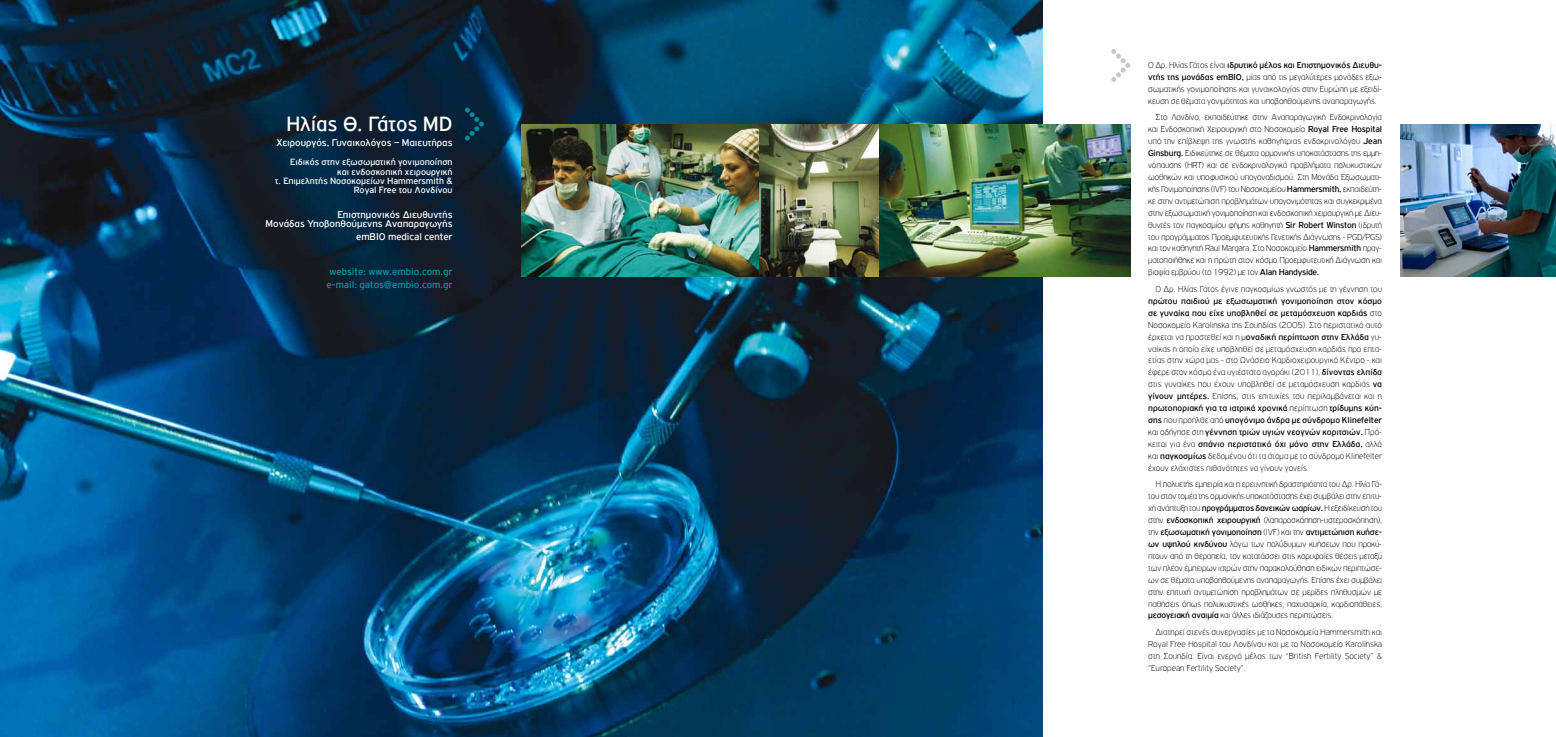
<style>
.page{position:relative;width:1556px;height:737px;background:#fff}
.page>*{position:absolute;margin:0;border:0;box-sizing:border-box;transform-origin:0 0}
.t1{font:21.88px "PF Highway Gothic";color:#fff}
.t2{font:10.5px/9.3px "PF Highway Gothic";color:#fff;text-align:right}
.t3{font:10.5px/12.6px "PF Highway Gothic";color:#0097a3}
.t4{font:9.62px/9.3px "PF Highway Gothic";color:#fff;text-align:right}
.t5{font:100 9.19px/11.9px "PF Highway Gothic";letter-spacing:-.01em;color:#000;text-align:justify}
.s1{font-weight:400}
</style>
<div class="page">
<img style="left:0;top:0;width:1042px;height:737px">
<img style="left:521px;top:124px;width:609px;height:152px">
<img style="left:1400px;top:124px;width:155px;height:152px">
<svg style="left:465px;top:108px;width:19px;height:32px"></svg>
<svg style="left:1111px;top:49px;width:19px;height:33px"></svg>
<h1 class="t1" style="left:286px;top:112px;width:168px">Ηλίας Θ. Γάτος MD</h1>
<p class="t2" style="left:276px;top:137px;width:178px">Χειρουργός, Γυναικολόγος – Μαιευτήρας</p>
<p class="t4" style="left:275px;top:158px;width:179px">Ειδικός στην εξωσωματική γονιμοποίηση<br>και ενδοσκοπική χειρουργική<br>τ. Επιμελητής Νοσοκομείων Hammersmith &amp; Royal Free του Λονδίνου</p>
<p class="t2" style="left:266px;top:209px;width:188px">Επιστημονικός Διευθυντής<br>Μονάδας Υποβοηθούμενης Αναπαραγωγής</p>
<p class="t2" style="left:356px;top:232px;width:98px">emBIO medical center</p>
<p class="t3" style="left:326px;top:265px;width:127px">website: www.embio.com.gr e-mail: gatos@embio.com.gr</p>
<p class="t5" style="left:1148px;top:59px;width:235px">Ο Δρ. Ηλίας Γάτος είναι <span class="s1">ιδρυτικό μέλος και Επιστημονικός Διευθυ&shy;ντής της μονάδας emBIO,</span> μίας από τις μεγαλύτερες μονάδες εξω&shy;σωματικής γονιμοποίησης και γυναικολογίας στην Ευρώπη με εξειδί&shy;κευση σε θέματα γονιμότητας και υποβοηθούμενης αναπαραγωγής.</p>
<p class="t5" style="left:1148px;top:112px;width:235px;text-indent:7px">Στο Λονδίνο, εκπαιδεύτηκε στην Αναπαραγωγική Ενδοκρινολογία και Ενδοσκοπική Χειρουργική στο Νοσοκομείο <span class="s1">Royal Free Hospital </span>υπό την επίβλεψη της γνωστής καθηγήτριας ενδοκρινολόγου <span class="s1">Jean Ginsburg.</span> Ειδικεύτηκε σε θέματα ορμονικής υποκατάστασης της εμμη&shy;νόπαυσης (HRT) και σε ενδοκρινολογικά προβλήματα πολυκυστικών ωοθηκών και υποφυσικού υπογοναδισμού. Στη Μονάδα Εξωσωματι&shy;κής Γονιμοποίησης (IVF) του Νοσοκομείου <span class="s1">Hammersmith,</span> εκπαιδεύτη&shy;κε στην αντιμετώπιση προβλημάτων υπογονιμότητας και συγκεκριμένα στην εξωσωματική γονιμοποίηση και ενδοσκοπική χειρουργική με Διευ&shy;θυντές τον παγκοσμίου φήμης καθηγητή <span class="s1">Sir Robert Winston</span> (ιδρυτή του προγράμματος Προεμφυτευτικής Γενετικής Διάγνωσης - PGD/PGS) και τον καθηγητή Raul Margara. Στο Νοσοκομείο <span class="s1">Hammersmith</span> πραγ&shy;ματοποιήθηκε και η πρώτη στον κόσμο Προεμφυτευτική Διάγνωση και βιοψία εμβρύου (το 1992) με τον <span class="s1">Alan Handyside.</span></p>
<p class="t5" style="left:1155px;top:283px;width:228px">Ο Δρ. Ηλίας Γάτος έγινε παγκοσμίως γνωστός με τη γέννηση του</p>
<p class="t5" style="left:1148px;top:295px;width:235px"><span class="s1">πρώτου παιδιού με εξωσωματική γονιμοποίηση στον κόσμο σε γυναίκα που είχε υποβληθεί σε μεταμόσχευση καρδιάς</span> στο Νοσοκομείο Karolinska της Σουηδίας (2005). Στο περιστατικό αυτό έρχεται να προστεθεί και η μ<span class="s1">οναδική περίπτωση στην Ελλάδα</span> γυ&shy;ναίκας η οποία είχε υποβληθεί σε μεταμόσχευση καρδιάς προ επτα&shy;ετίας στην χώρα μας - στο Ωνάσειο Καρδιοχειρουργικό Κέντρο - και έφερε στον κόσμο ένα υγιέστατο αγοράκι (2011), <span class="s1">δίνοντας ελπίδα </span>στις γυναίκες που έχουν υποβληθεί σε μεταμόσχευση καρδιάς <span class="s1">να γίνουν μητέρες.</span> Επίσης, στις επιτυχίες του περιλαμβάνεται και η <span class="s1">πρωτοποριακή για τα ιατρικά χρονικά</span> περίπτωση <span class="s1">τρίδυμης κύη&shy;σης</span> που προήλθε από <span class="s1">υπογόνιμο άνδρα με σύνδρομο Klinefelter </span>και οδήγησε στη <span class="s1">γέννηση τριών υγιών νεογνών κοριτσιών.</span> Πρό&shy;κειται για ένα <span class="s1">σπάνιο περιστατικό όχι μόνο στην Ελλάδα,</span> αλλά και <span class="s1">παγκοσμίως</span> δεδομένου ότι τα άτομα με το σύνδρομο Klinefelter έχουν ελάχιστες πιθανότητες να γίνουν γονείς.</p>
<p class="t5" style="left:1148px;top:478px;width:235px;text-indent:7px">Η πολυετής εμπειρία και η ερευνητική δραστηριότητα του Δρ. Ηλία Γά&shy;του στον τομέα της ορμονικής υποκατάστασης έχει συμβάλει στην επιτυ&shy;χή ανάπτυξη του <span class="s1">προγράμματος δανεικών ωαρίων.</span> Η εξειδίκευσή του στην <span class="s1">ενδοσκοπική χειρουργική</span> (λαπαροσκόπηση-υστεροσκόπηση), την <span class="s1">εξωσωματική γονιμοποίηση</span> (IVF) και την <span class="s1">αντιμετώπιση κυήσε&shy;ων υψηλού κινδύνου</span> λόγω των πολύδυμων κυήσεων που προκύ&shy;πτουν από τη θεραπεία, τον κατατάσσει στις κορυφαίες θέσεις μεταξύ των πλέον έμπειρων ιατρών στην παρακολούθηση ειδικών περιπτώσε&shy;ων σε θέματα υποβοηθούμενης αναπαραγωγής. Επίσης έχει συμβάλει στην επιτυχή αντιμετώπιση προβλημάτων σε μερίδες πληθυσμών με παθήσεις όπως πολυκυστικές ωοθήκες, παχυσαρκία, καρδιοπάθειες, <span class="s1">μεσογειακή αναιμία</span> και άλλες ιδιάζουσες περιπτώσεις.</p>
<p class="t5" style="left:1148px;top:626px;width:235px;text-indent:7px">Διατηρεί στενές συνεργασίες με τα Νοσοκομεία Hammersmith και Royal Free Hospital του Λονδίνου και με το Νοσοκομείο Κarolinska στη Σουηδία. Είναι ενεργό μέλος των “British Fertility Society” &amp; “European Fertility Society”.</p>
</div>
